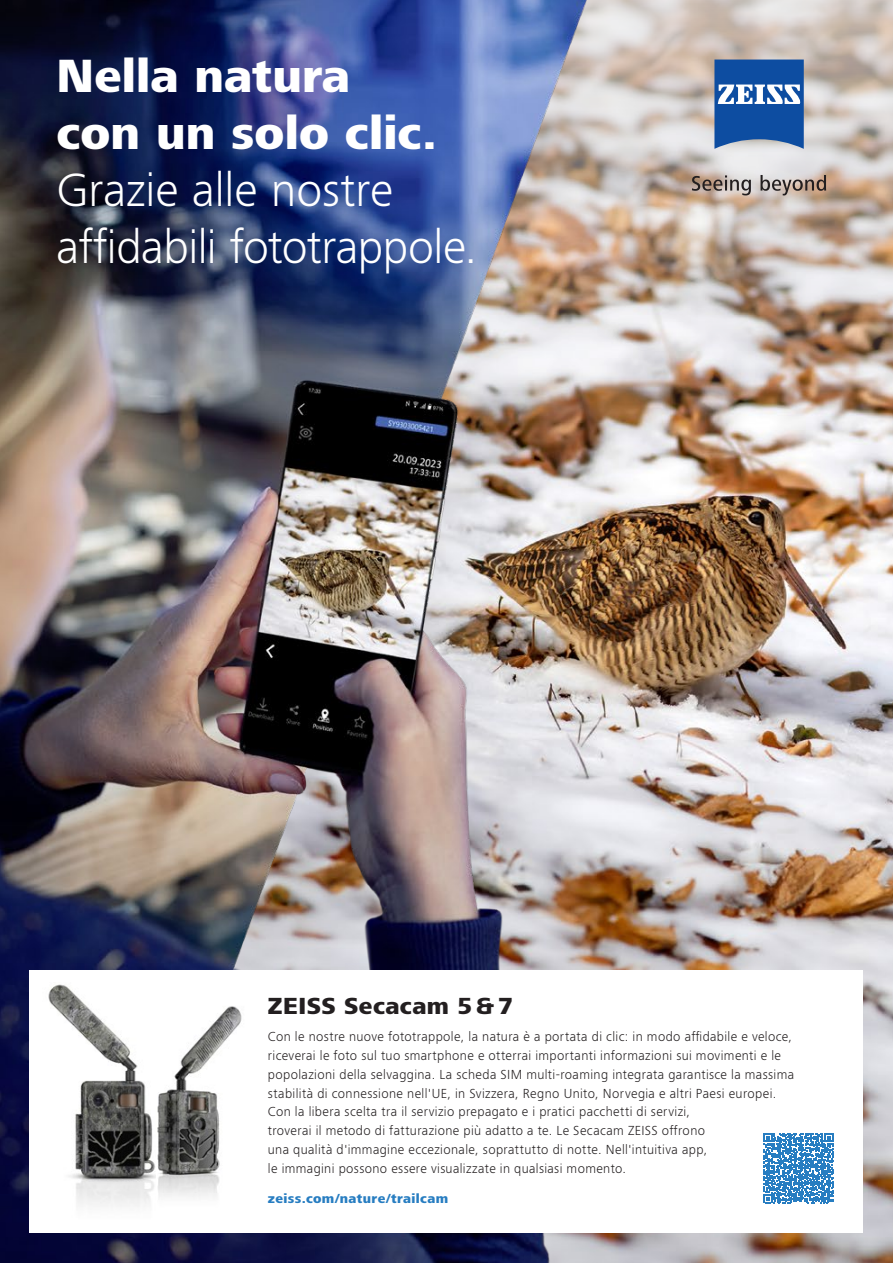
<style>
.page{position:relative;width:893px;height:1263px;background:#fff}
.page>*{position:absolute;margin:0;border:0;box-sizing:border-box;transform-origin:0 0}
.t1{font:300 48px/57px "ZEISS Frutiger Next W1 G";letter-spacing:-.01em;color:#fff}
.t2{font:800 48px/57px "ZEISS Frutiger Next W1 G";color:#fff}
.t3{font:800 24px "ZEISS Frutiger Next W1 G";letter-spacing:.02em;color:#231f20}
.t4{font:300 13.5px/18.8px "ZEISS Frutiger Next W1 G";letter-spacing:.025em;color:#231f20}
.t5{font:800 13.5px "ZEISS Frutiger Next W1 G";letter-spacing:.03em;color:#277dc1}
</style>
<div class="page">
<img style="left:613px;top:471px;width:280px;height:792px">
<img style="left:613px;top:0;width:280px;height:471px">
<img style="left:0;top:0;width:613px;height:1263px">
<div style="left:30px;top:970px;width:833px;height:263px;background:#fff"></div>
<svg style="left:764px;top:1133px;width:69px;height:70px"></svg>
<img style="left:157px;top:1006px;width:85px;height:191px">
<img style="left:48px;top:984px;width:108px;height:223px">
<svg style="left:714px;top:60px;width:90px;height:89px;background:#3b6db0"></svg>
<svg style="left:692px;top:175px;width:59px;height:20px"></svg>
<svg style="left:760px;top:175px;width:66px;height:20px"></svg>
<h1 class="t2" style="left:57px;top:45px;width:382px">Nella natura con un solo clic.</h1>
<h1 class="t1" style="left:57px;top:158px;width:422px">Grazie alle nostre affidabili fototrappole.</h1>
<h2 class="t3" style="left:268px;top:989px;width:247px">ZEISS Secacam 5 &amp; 7</h2>
<p class="t4" style="left:268px;top:1027px;width:528px">Con le nostre nuove fototrappole, la natura è a portata di clic: in modo affidabile e veloce, riceverai le foto sul tuo smartphone e otterrai importanti informazioni sui movimenti e le popolazioni della selvaggina. La scheda SIM multi-roaming integrata garantisce la massima stabilità di connessione nell'UE, in Svizzera, Regno Unito, Norvegia e altri Paesi europei.<br>Con la libera scelta tra il servizio prepagato e i pratici pacchetti di servizi,<br>troverai il metodo di fatturazione più adatto a te. Le Secacam ZEISS offrono<br>una qualità d'immagine eccezionale, soprattutto di notte. Nell'intuitiva app,<br>le immagini possono essere visualizzate in qualsiasi momento.</p>
<p class="t5" style="left:268px;top:1189px;width:182px">zeiss.com/nature/trailcam</p>
</div>
